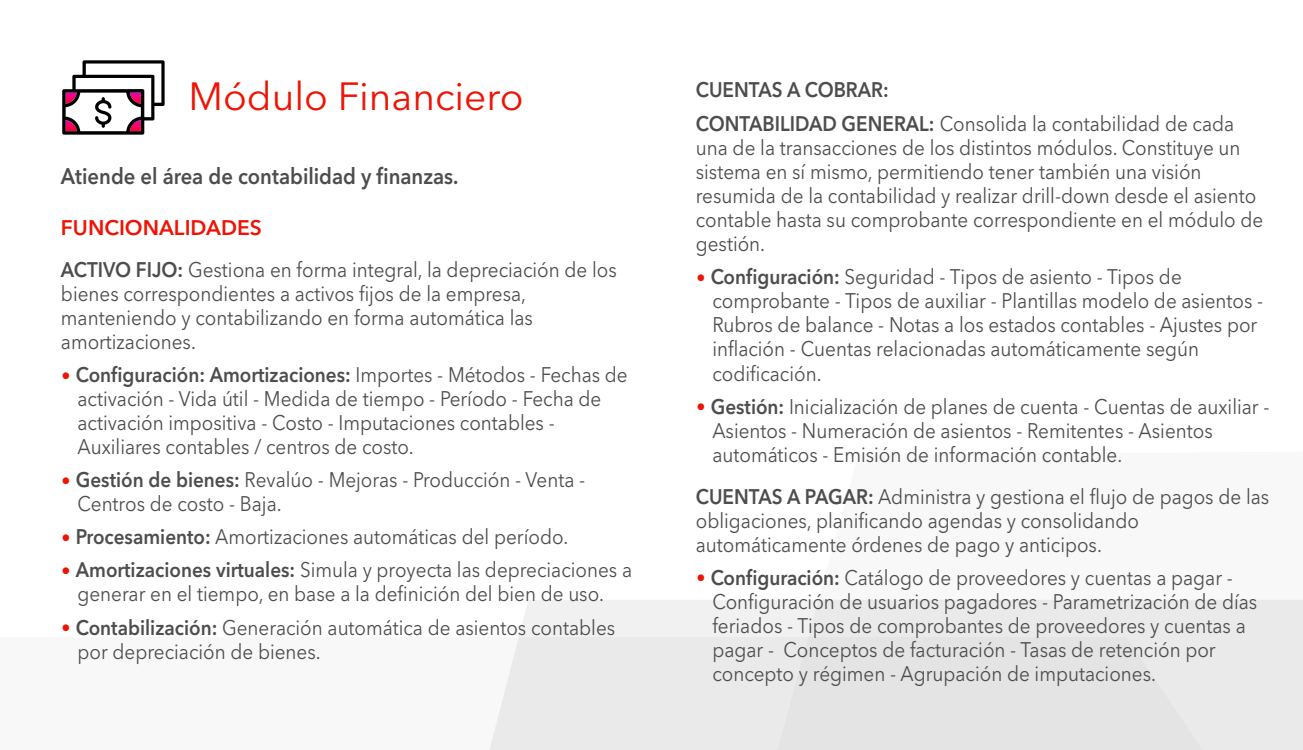
<style>
.page{position:relative;width:1303px;height:750px;background:#fff}
.page>*{position:absolute;margin:0;border:0;box-sizing:border-box;transform-origin:0 0}
.t1{font:39px "Avenir Next LT Pro";color:#ef1305}
.t2{font:600 22.5px "Avenir Next LT Pro";color:#4d4d4d;scale:.9 1}
.t3{font:21px/24px "Avenir Next LT Pro";color:#4d4d4d;scale:.9 1}
.t4{font:600 21px/34.5px "Avenir Next LT Pro";color:#4d4d4d;scale:.9 1}
.s1{font-weight:600;color:#ef1305}
.s2{font-weight:600}
.s3{color:#ef1305}
.s4{font-weight:400}
</style>
<div class="page">
<div style="left:519px;top:600px;width:258px;height:37px;background:#f1f1f1"></div>
<div style="left:489px;top:637px;width:288px;height:113px;background:#eaeaea"></div>
<div style="left:777px;top:600px;width:525px;height:150px;background:#e4e4e4"></div>
<svg style="left:62px;top:60px;width:103px;height:75px"></svg>
<h1 class="t1" style="left:188px;top:73px;width:337px">Módulo Financiero</h1>
<p class="t2" style="left:61px;top:163px;width:443px">Atiende el área de contabilidad y finanzas.</p>
<p class="t3" style="left:61px;top:207px;width:619px;line-height:42px"><span class="s1">FUNCIONALIDADES<br></span><span class="s2">ACTIVO FIJO:</span> Gestiona en forma integral, la depreciación de los</p>
<p class="t3" style="left:61px;top:282px;width:526px">bienes correspondientes a activos fijos de la empresa, manteniendo y contabilizando en forma automática las amortizaciones.</p>
<p class="t3" style="left:77px;top:363px;width:613px;text-indent:-17px"><span class="s3">•</span> <span class="s2">Configuración: Amortizaciones:</span> Importes - Métodos - Fechas de activación - Vida útil - Medida de tiempo - Período - Fecha de activación impositiva - Costo - Imputaciones contables - Auxiliares contables / centros de costo.</p>
<p class="t3" style="left:77px;top:468px;width:565px;text-indent:-17px"><span class="s3">•</span> <span class="s2">Gestión de bienes:</span> Revalúo - Mejoras - Producción - Venta -<br>Centros de costo - Baja.</p>
<p class="t3" style="left:61px;top:525px;width:565px"><span class="s3">•</span> <span class="s2">Procesamiento:</span> Amortizaciones automáticas del período.</p>
<p class="t3" style="left:61px;top:558px;width:636px;text-align:center"><span class="s3">•</span> <span class="s2">Amortizaciones virtuales:</span> Simula y proyecta las depreciaciones a generar en el tiempo, en base a la definición del bien de uso.</p>
<p class="t3" style="left:77px;top:615px;width:599px;text-indent:-17px"><span class="s3">•</span> <span class="s2">Contabilización:</span> Generación automática de asientos contables por depreciación de bienes.</p>
<p class="t4" style="left:696px;top:72px;width:599px">CUENTAS A COBRAR:<br>CONTABILIDAD GENERAL: <span class="s4">Consolida la contabilidad de cada</span></p>
<p class="t3" style="left:695px;top:136px;width:632px">una de la transacciones de los distintos módulos. Constituye un sistema en sí mismo, permitiendo tener también una visión resumida de la contabilidad y realizar drill-down desde el asiento contable hasta su comprobante correspondiente en el módulo de gestión.</p>
<p class="t3" style="left:712px;top:265px;width:613px;text-indent:-17px"><span class="s3">•</span> <span class="s2">Configuración:</span> Seguridad - Tipos de asiento - Tipos de comprobante - Tipos de auxiliar - Plantillas modelo de asientos - Rubros de balance - Notas a los estados contables - Ajustes por inflación - Cuentas relacionadas automáticamente según codificación.</p>
<p class="t3" style="left:712px;top:394px;width:620px;text-indent:-17px"><span class="s3">•</span> <span class="s2">Gestión:</span> Inicialización de planes de cuenta - Cuentas de auxiliar -<br>Asientos - Numeración de asientos - Remitentes - Asientos automáticos - Emisión de información contable.</p>
<p class="t3" style="left:696px;top:484px;width:638px"><span class="s2">CUENTAS A PAGAR:</span> Administra y gestiona el flujo de pagos de las obligaciones, planificando agendas y consolidando automáticamente órdenes de pago y anticipos.</p>
<p class="t3" style="left:712px;top:565px;width:607px;text-indent:-17px"><span class="s3">•</span> <span class="s2">Configuración:</span> Catálogo de proveedores y cuentas a pagar - Configuración de usuarios pagadores - Parametrización de días feriados - Tipos de comprobantes de proveedores y cuentas a pagar - Conceptos de facturación - Tasas de retención por concepto y régimen - Agrupación de imputaciones.</p>
</div>
